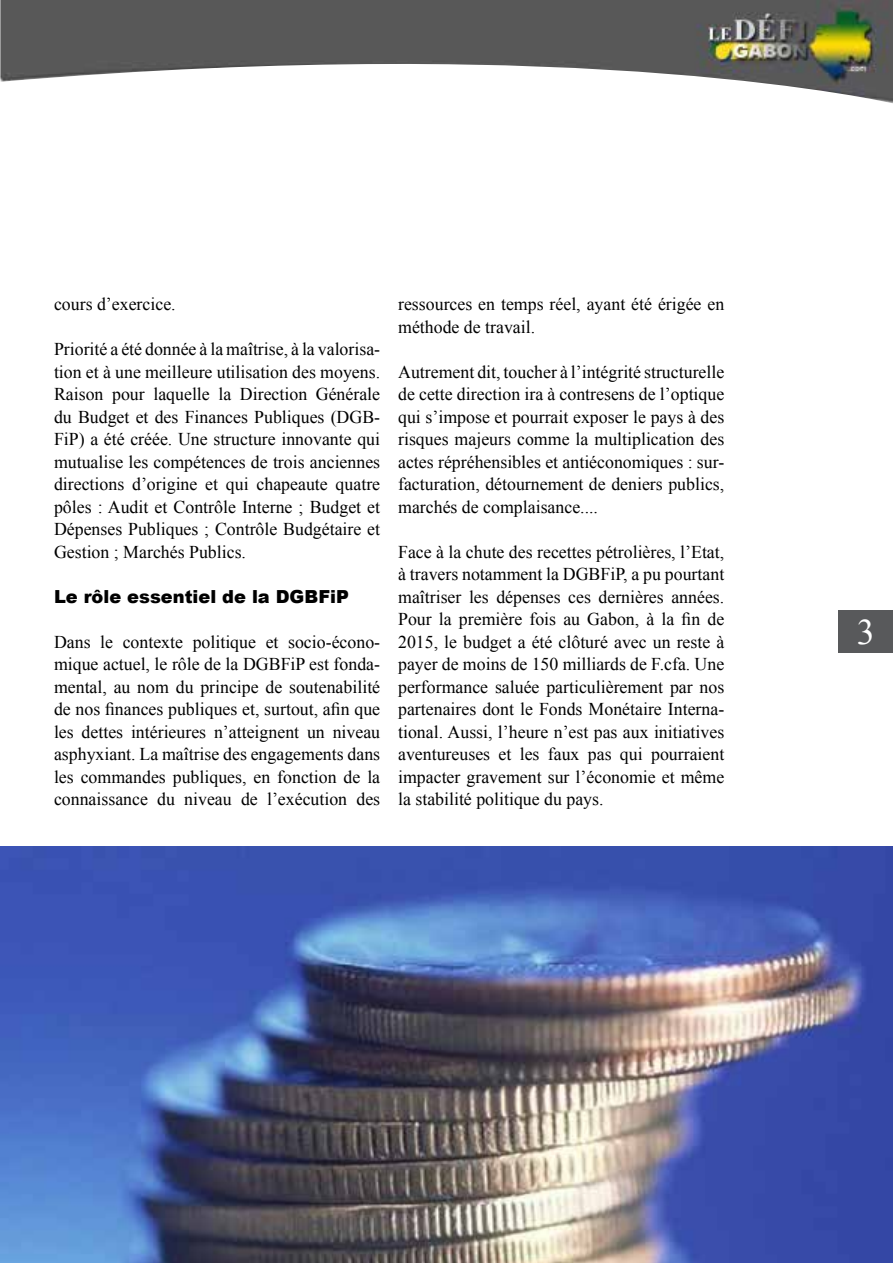
<style>
.page{position:relative;width:893px;height:1263px;background:#fff}
.page>*{position:absolute;margin:0;border:0;box-sizing:border-box;transform-origin:0 0}
.t1{font:36px "Times New Roman";color:#fff}
.t2{font:18px/22.5px "Times New Roman";color:#000;text-align:justify}
.t3{font:900 18px "Arial";color:#000}
</style>
<div class="page">
<div style="left:839px;top:610px;width:54px;height:43px;background:#58595b"></div>
<img style="left:0;top:0;width:893px;height:103px">
<img style="left:0;top:846px;width:893px;height:417px">
<p class="t2" style="left:54px;top:292px;width:123px">cours d’exercice.</p>
<p class="t2" style="left:54px;top:337px;width:328px">Priorité a été donnée à la maîtrise, à la valorisa&shy;tion et à une meilleure utilisation des moyens.<br>Raison pour laquelle la Direction Générale du Budget et des Finances Publiques (DGB-FiP) a été créée. Une structure innovante qui mutualise les compétences de trois anciennes directions d’origine et qui chapeaute quatre pôles : Audit et Contrôle Interne ; Budget et Dépenses Publiques ; Contrôle Budgétaire et Gestion ; Marchés Publics.</p>
<p class="t3" style="left:54px;top:583px;width:297px">Le rôle essentiel de la DGBFiP</p>
<p class="t2" style="left:54px;top:630px;width:328px">Dans le contexte politique et socio-écono&shy;mique actuel, le rôle de la DGBFiP est fonda&shy;mental, au nom du principe de soutenabilité de nos finances publiques et, surtout, afin que les dettes intérieures n’atteignent un niveau asphyxiant. La maîtrise des engagements dans les commandes publiques, en fonction de la connaissance du niveau de l’exécution des</p>
<p class="t2" style="left:398px;top:292px;width:328px">ressources en temps réel, ayant été érigée en méthode de travail.</p>
<p class="t2" style="left:398px;top:360px;width:328px">Autrement dit, toucher à l’intégrité structurelle de cette direction ira à contresens de l’optique qui s’impose et pourrait exposer le pays à des risques majeurs comme la multiplication des actes répréhensibles et antiéconomiques : sur&shy;facturation, détournement de deniers publics, marchés de complaisance....</p>
<p class="t2" style="left:398px;top:540px;width:328px">Face à la chute des recettes pétrolières, l’Etat, à travers notamment la DGBFiP, a pu pourtant maîtriser les dépenses ces dernières années.<br>Pour la première fois au Gabon, à la fin de 2015, le budget a été clôturé avec un reste à payer de moins de 150 milliards de F.cfa. Une performance saluée particulièrement par nos partenaires dont le Fonds Monétaire Interna&shy;tional. Aussi, l’heure n’est pas aux initiatives aventureuses et les faux pas qui pourraient impacter gravement sur l’économie et même la stabilité politique du pays.</p>
<h1 class="t1" style="left:857px;top:606px;width:19px">3</h1>
</div>
